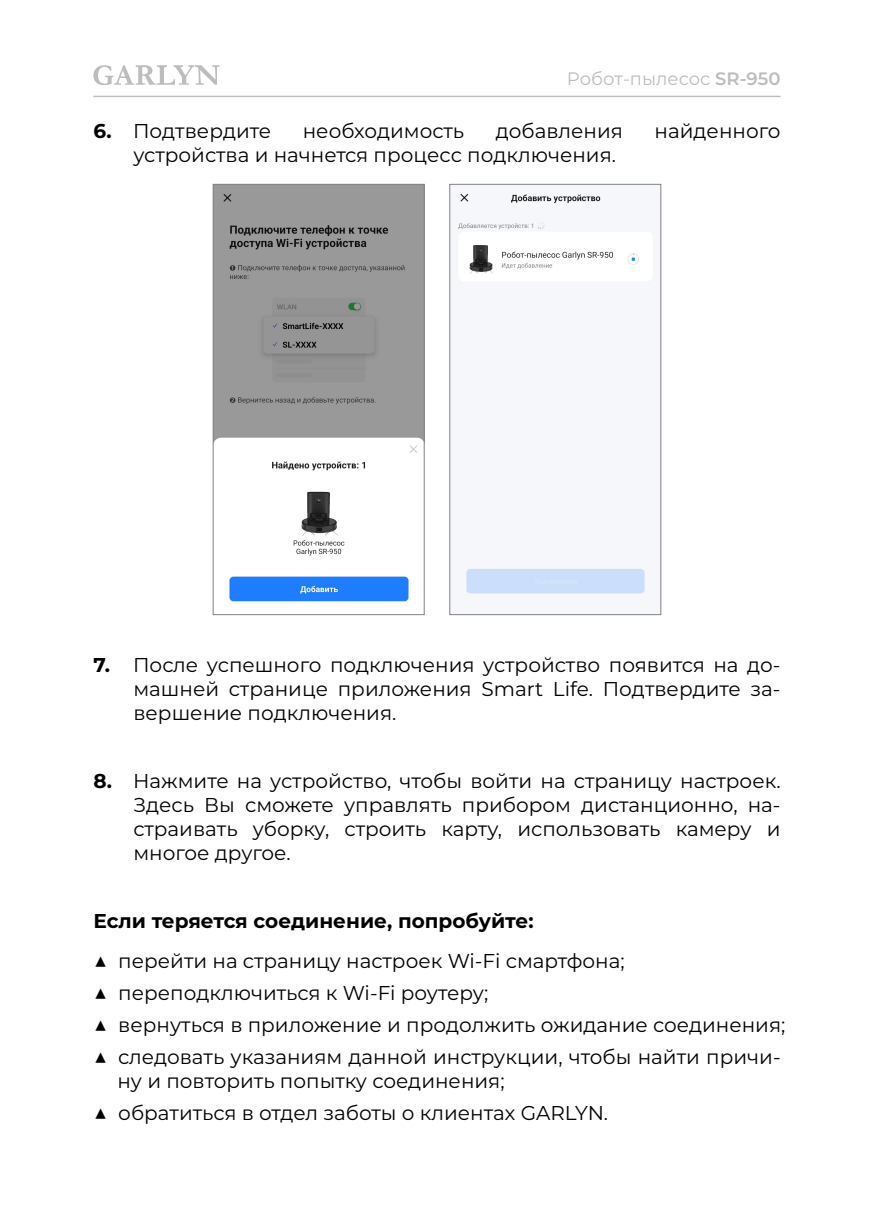
<style>
.page{position:relative;width:874px;height:1225px;background:#fff}
.page>*{position:absolute;margin:0;border:0;box-sizing:border-box;transform-origin:0 0}
.t1{font:20px/24px "Montserrat";color:#000;text-align:justify}
.t2{font:700 20px "Montserrat";color:#000}
.t3{font:18px "Montserrat";color:#bbbdbf}
.s1{font-weight:600}
.s2{font-weight:700}
.s3{font-size:24px}
</style>
<div class="page">
<img style="left:458px;top:193px;width:189px;height:403px">
<div style="left:449px;top:603px;width:211px;height:11px;background:#f6f7fb"></div>
<img style="left:215px;top:186px;width:207px;height:416px">
<svg style="left:95px;top:65px;width:124px;height:20px"></svg>
<p class="t3" style="left:566px;top:66px;width:215px">Робот-пылесос <span class="s1">SR-950</span></p>
<p class="t1" style="left:93px;top:118px;width:179px"><span class="s2">6.</span> Подтвердите</p>
<p class="t1" style="left:302px;top:118px;width:163px">необходимость</p>
<p class="t1" style="left:495px;top:118px;width:129px">добавления</p>
<p class="t1" style="left:654px;top:118px;width:127px">найденного</p>
<p class="t1" style="left:133px;top:142px;width:484px">устройства и начнется процесс подключения.</p>
<p class="t1" style="left:133px;top:652px;width:648px;text-indent:-40px"><span class="s2">7.</span> После успешного подключения устройство появится на до&shy;машней странице приложения Smart Life. Подтвердите за&shy;вершение подключения.</p>
<p class="t1" style="left:133px;top:768px;width:648px;text-indent:-40px"><span class="s2">8.</span> Нажмите на устройство, чтобы войти на страницу настроек.<br>Здесь Вы сможете управлять прибором дистанционно, на&shy;страивать уборку, строить карту, использовать камеру и многое другое.</p>
<p class="t2" style="left:93px;top:906px;width:441px">Если теряется соединение, попробуйте:</p>
<p class="t1" style="left:93px;top:948px;width:532px"><span class="s3">▲</span> перейти на страницу настроек Wi-Fi смартфона;</p>
<p class="t1" style="left:93px;top:980px;width:396px"><span class="s3">▲</span> переподключиться к Wi-Fi роутеру;</p>
<p class="t1" style="left:93px;top:1012px;width:693px"><span class="s3">▲</span> вернуться в приложение и продолжить ожидание соединения;</p>
<p class="t1" style="left:117px;top:1044px;width:664px;text-indent:-24px"><span class="s3">▲</span> следовать указаниям данной инструкции, чтобы найти причи&shy;ну и повторить попытку соединения;</p>
<p class="t1" style="left:93px;top:1100px;width:516px"><span class="s3">▲</span> обратиться в отдел заботы о клиентах GARLYN.</p>
</div>
